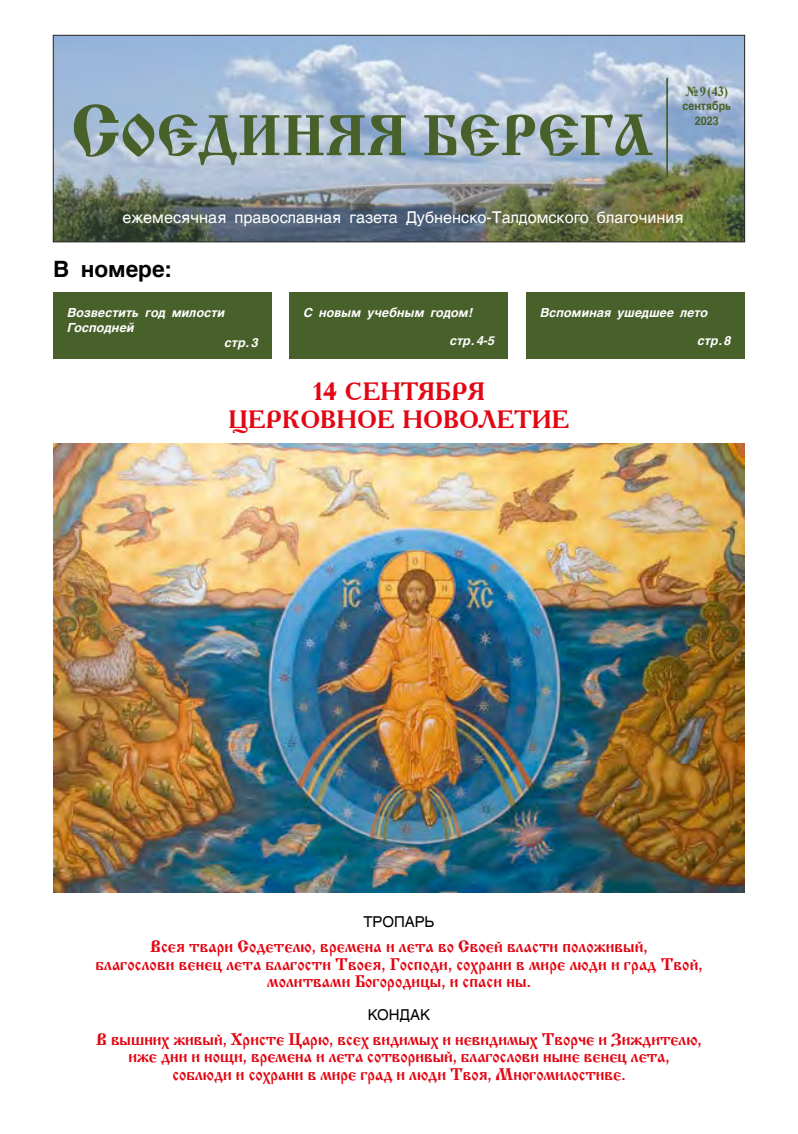
<style>
.page{position:relative;width:798px;height:1134px;background:#fff}
.page>*{position:absolute;margin:0;border:0;box-sizing:border-box;transform-origin:0 0}
.t1{font:60px "Cyrillic Old";color:#486029}
.t2{font:700 25px/28.1px "Academy ACTT";color:#e30613;text-align:center}
.t3{font:700 22.5px "AG Helvetica Cyr";color:#000}
.t4{font:17.5px/17.6px "Cyrillic Old";letter-spacing:-.005em;color:#e30613;text-align:center}
.t5{font:16.25px "AG Helvetica Cyr Roman";color:#fff}
.t6{font:15px "AG Helvetica Cyr Roman";letter-spacing:-.005em;color:#000}
.t7{font:700 13.75px "Times New Roman";color:#486029;scale:.9 1}
.t8{font:italic 700 12.5px "AG Helvetica Cyr";letter-spacing:.01em;color:#fff}
.t9{font:700 11.88px/14.2px "AG Helvetica Cyr";color:#486029;text-align:center;scale:.9 1}
.s1{font-size:75px}
</style>
<div class="page">
<img style="left:55px;top:37px;width:687px;height:203px">
<hr style="left:666px;top:78px;width:1px;height:100px;background:#486029">
<div style="left:526px;top:292px;width:218px;height:67px;background:#486029"></div>
<div style="left:53px;top:292px;width:219px;height:67px;background:#486029"></div>
<div style="left:289px;top:292px;width:219px;height:67px;background:#486029"></div>
<img style="left:53px;top:444px;width:691px;height:448px">
<h1 class="t1" style="left:71px;top:103px;width:583px"><span class="s1">С</span>ОЕДИНЯЯ БЕРЕГА</h1>
<p class="t7" style="left:685px;top:82px;width:48px">№ 9 (43)</p>
<p class="t9" style="left:682px;top:99px;width:56px">сентябрь<br>2023</p>
<p class="t5" style="left:122px;top:208px;width:562px">ежемесячная православная газета Дубненско-Талдомского благочиния</p>
<p class="t3" style="left:53px;top:256px;width:120px">В номере:</p>
<p class="t8" style="left:540px;top:305px;width:169px">Вспоминая ушедшее лето</p>
<p class="t8" style="left:697px;top:334px;width:34px">стр.8</p>
<p class="t8" style="left:304px;top:305px;width:170px">С новым учебным годом!</p>
<p class="t8" style="left:450px;top:334px;width:45px">стр.4-5</p>
<p class="t8" style="left:67px;top:305px;width:159px">Возвестить год милости</p>
<p class="t8" style="left:67px;top:320px;width:68px">Господней</p>
<p class="t8" style="left:225px;top:335px;width:34px">стр.3</p>
<h2 class="t2" style="left:228px;top:376px;width:342px">14 СЕНТЯБРЯ<br>ЦЕРКОВНОЕ НОВОЛЕТИЕ</h2>
<p class="t6" style="left:363px;top:914px;width:72px">ТРОПАРЬ</p>
<p class="t4" style="left:95px;top:938px;width:608px">Всея твари Содетелю, времена и лета во Своей власти положивый,<br>благослови венец лета благости Твоея, Господи, сохрани в мире люди и град Твой, молитвами Богородицы, и спаси ны.</p>
<p class="t6" style="left:368px;top:1006px;width:63px">КОНДАК</p>
<p class="t4" style="left:96px;top:1030px;width:606px">В вышних живый, Христе Царю, всех видимых и невидимых Творче и Зиждителю, иже дни и нощи, времена и лета сотворивый, благослови ныне венец лета,<br>соблюди и сохрани в мире град и люди Твоя, Многомилостиве.</p>
</div>
